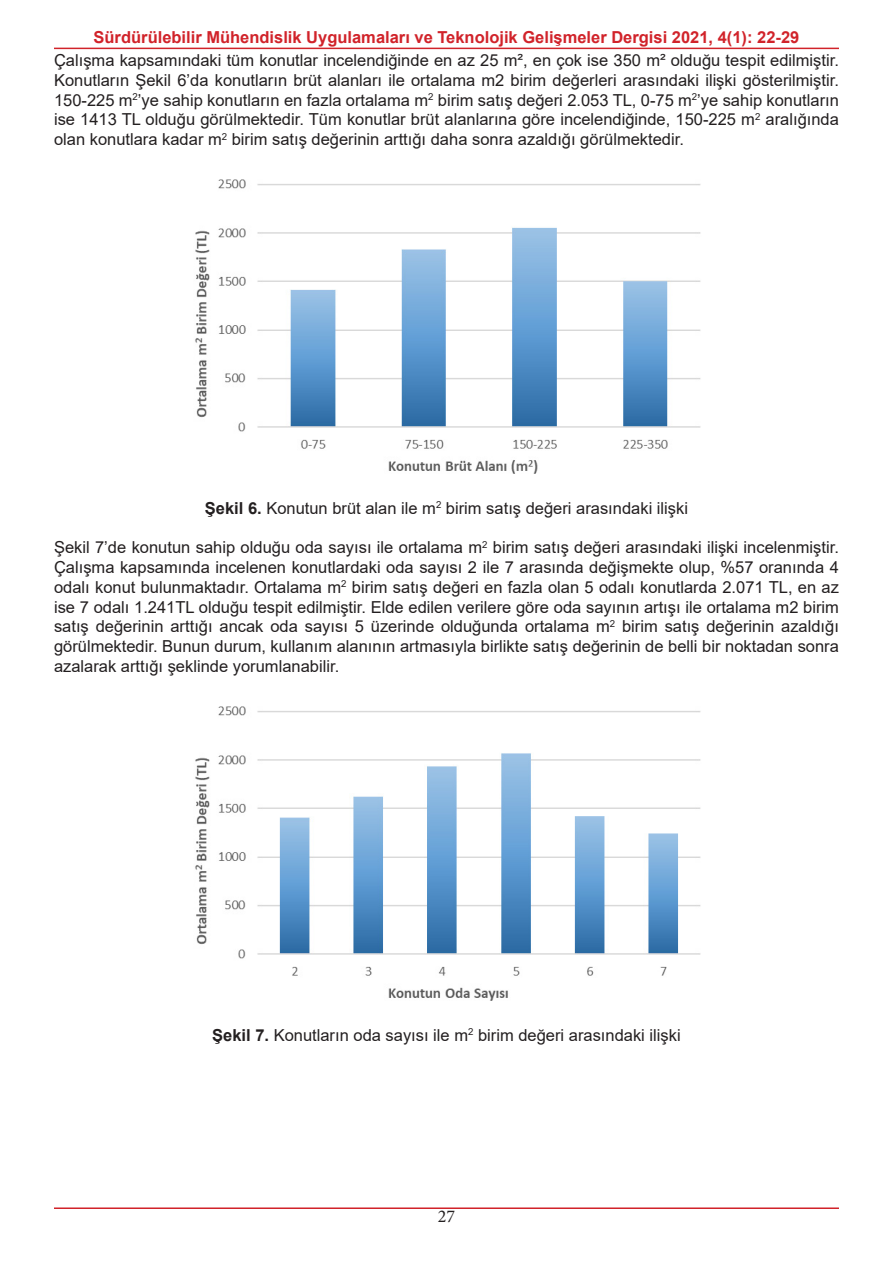
<style>
.page{position:relative;width:893px;height:1263px;background:#fff}
.page>*{position:absolute;margin:0;border:0;box-sizing:border-box;transform-origin:0 0}
.t1{font:18px "Minion Pro";color:#231f20}
.t2{font:16.5px/19.8px "Arial";color:#231f20;text-align:justify}
.t3{font:700 16.5px "Arial";color:#d1232a}
.s1{font-weight:700}
</style>
<div class="page">
<hr style="left:54px;top:1207px;width:785px;height:2px;background:#d1232a">
<hr style="left:54px;top:48px;width:785px;height:1px;background:#d1232a">
<img style="left:195px;top:179px;width:506px;height:295px">
<img style="left:195px;top:706px;width:506px;height:295px">
<p class="t3" style="left:94px;top:26px;width:707px">Sürdürülebilir Mühendislik Uygulamaları ve Teknolojik Gelişmeler Dergisi 2021, 4(1): 22-29</p>
<p class="t2" style="left:54px;top:50px;width:786px">Çalışma kapsamındaki tüm konutlar incelendiğinde en az 25 m², en çok ise 350 m² olduğu tespit edilmiştir.<br>Konutların Şekil 6’da konutların brüt alanları ile ortalama m2 birim değerleri arasındaki ilişki gösterilmiştir.<br>150-225 m<sup>2</sup>’ye sahip konutların en fazla ortalama m<sup>2</sup> birim satış değeri 2.053 TL, 0-75 m<sup>2</sup>’ye sahip konutların ise 1413 TL olduğu görülmektedir. Tüm konutlar brüt alanlarına göre incelendiğinde, 150-225 m<sup>2</sup> aralığında olan konutlara kadar m<sup>2</sup> birim satış değerinin arttığı daha sonra azaldığı görülmektedir.</p>
<p class="t2" style="left:205px;top:498px;width:485px"><span class="s1">Şekil 6.</span> Konutun brüt alan ile m<sup>2</sup> birim satış değeri arasındaki ilişki</p>
<p class="t2" style="left:54px;top:537px;width:786px">Şekil 7’de konutun sahip olduğu oda sayısı ile ortalama m<sup>2</sup> birim satış değeri arasındaki ilişki incelenmiştir.<br>Çalışma kapsamında incelenen konutlardaki oda sayısı 2 ile 7 arasında değişmekte olup, %57 oranında 4 odalı konut bulunmaktadır. Ortalama m<sup>2</sup> birim satış değeri en fazla olan 5 odalı konutlarda 2.071 TL, en az ise 7 odalı 1.241TL olduğu tespit edilmiştir. Elde edilen verilere göre oda sayının artışı ile ortalama m2 birim satış değerinin arttığı ancak oda sayısı 5 üzerinde olduğunda ortalama m<sup>2</sup> birim satış değerinin azaldığı görülmektedir. Bunun durum, kullanım alanının artmasıyla birlikte satış değerinin de belli bir noktadan sonra azalarak arttığı şeklinde yorumlanabilir.</p>
<p class="t2" style="left:212px;top:1025px;width:470px"><span class="s1">Şekil 7.</span> Konutların oda sayısı ile m<sup>2</sup> birim değeri arasındaki ilişki</p>
<p class="t1" style="left:438px;top:1204px;width:19px">27</p>
</div>
